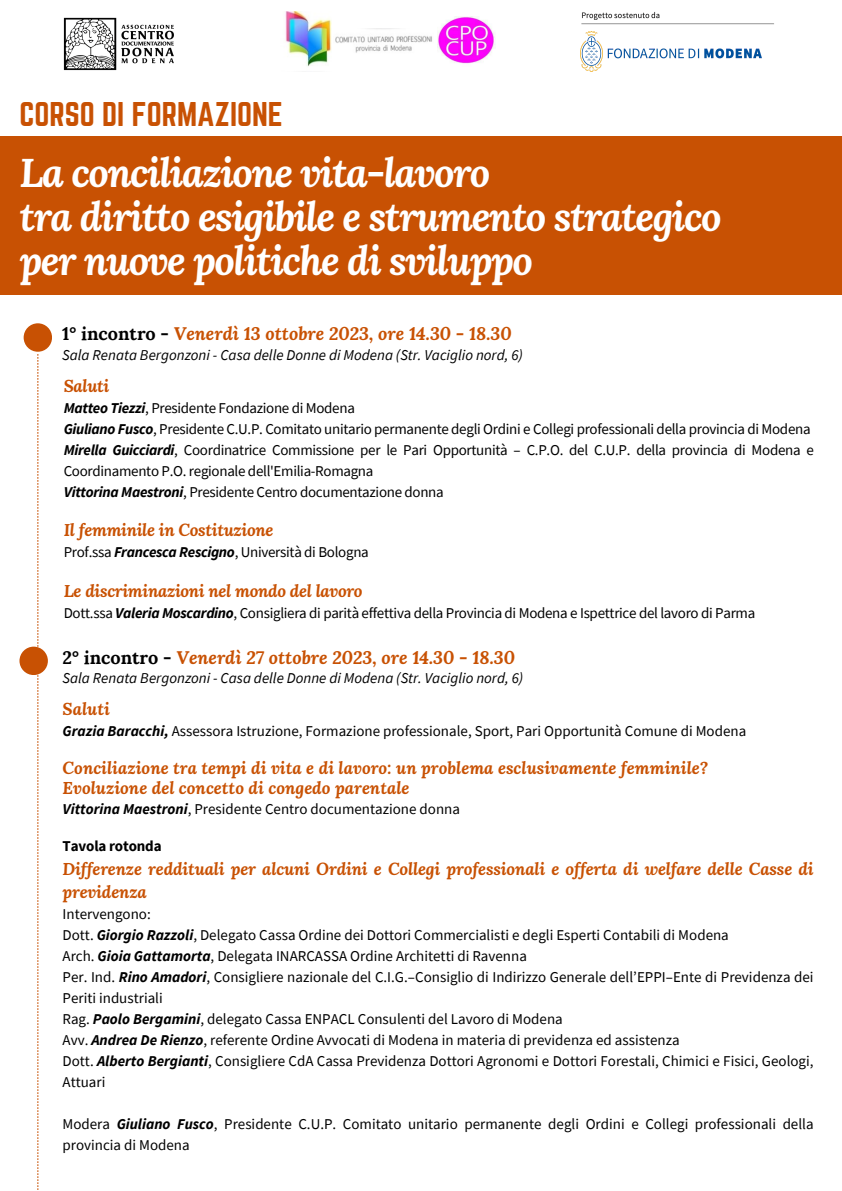
<style>
.page{position:relative;width:842px;height:1191px;background:#fff}
.page>*{position:absolute;margin:0;border:0;box-sizing:border-box;transform-origin:0 0}
.t1{font:italic 700 40px "Lora";letter-spacing:-.04em;color:#fff}
.t2{font:30px "Norwester";color:#c85103}
.t3{font:italic 700 18px "Lora";color:#c85103}
.t4{font:italic 700 17px/23.2px "Lora";letter-spacing:-.01em;color:#c85103}
.t5{font:15px/21px "Source Sans Pro";color:#000}
.t6{font:15px/21px "Source Sans Pro";letter-spacing:-.02em;color:#000}
.t7{font:italic 15px "Source Sans Pro";color:#000}
.t8{font:700 15px "Source Sans Pro";letter-spacing:-.01em;color:#000}
.s1{font-style:normal;color:#000}
.s2{font-weight:700;font-style:italic}
</style>
<div class="page">
<div style="left:0;top:136px;width:842px;height:159px;background:#c85103"></div>
<img style="left:63px;top:17px;width:111px;height:54px">
<img style="left:285px;top:11px;width:46px;height:55px">
<img style="left:438px;top:17px;width:57px;height:47px">
<img style="left:335px;top:36px;width:97px;height:17px">
<img style="left:581px;top:12px;width:193px;height:13px">
<img style="left:581px;top:31px;width:181px;height:41px">
<svg style="left:37px;top:354px;width:2px;height:836px"></svg>
<div style="left:24px;top:323px;width:28px;height:29px;background:#c85103;border-radius:50%"></div>
<div style="left:19px;top:646px;width:29px;height:29px;background:#c85103;border-radius:50%"></div>
<p class="t2" style="left:19px;top:96px;width:265px">CORSO DI FORMAZIONE</p>
<p class="t1" style="left:19px;top:145px;width:472px">La conciliazione vita-lavoro</p>
<p class="t1" style="left:19px;top:190px;width:704px">tra diritto esigibile e strumento strategico</p>
<p class="t1" style="left:19px;top:234px;width:515px">per nuove politiche di sviluppo</p>
<p class="t3" style="left:62px;top:322px;width:451px"><span class="s1">1° incontro -</span> Venerdì 13 ottobre 2023, ore 14.30 - 18.30</p>
<p class="t7" style="left:62px;top:345px;width:462px">Sala Renata Bergonzoni - Casa delle Donne di Modena (Str. Vaciglio nord, 6)</p>
<p class="t4" style="left:64px;top:373px;width:47px">Saluti</p>
<p class="t6" style="left:64px;top:397px;width:293px"><span class="s2">Matteo Tiezzi</span>, Presidente Fondazione di Modena</p>
<p class="t6" style="left:64px;top:417px;width:748px"><span class="s2">Giuliano Fusco</span>, Presidente C.U.P. Comitato unitario permanente degli Ordini e Collegi professionali della provincia di Modena</p>
<p class="t6" style="left:64px;top:438px;width:752px"><span class="s2">Mirella Guicciardi</span>, Coordinatrice Commissione per le Pari Opportunità – C.P.O. del C.U.P. della provincia di Modena e<br>Coordinamento P.O. regionale dell'Emilia-Romagna</p>
<p class="t6" style="left:64px;top:480px;width:382px"><span class="s2">Vittorina Maestroni</span>, Presidente Centro documentazione donna</p>
<p class="t4" style="left:64px;top:518px;width:211px">Il femminile in Costituzione</p>
<p class="t6" style="left:64px;top:541px;width:307px">Prof.ssa <span class="s2">Francesca Rescigno</span>, Università di Bologna</p>
<p class="t4" style="left:64px;top:579px;width:301px">Le discriminazioni nel mondo del lavoro</p>
<p class="t6" style="left:64px;top:602px;width:693px">Dott.ssa <span class="s2">Valeria Moscardino</span>, Consigliera di parità effettiva della Provincia di Modena e Ispettrice del lavoro di Parma</p>
<p class="t3" style="left:63px;top:645px;width:454px"><span class="s1">2° incontro -</span> Venerdì 27 ottobre 2023, ore 14.30 - 18.30</p>
<p class="t7" style="left:63px;top:668px;width:462px">Sala Renata Bergonzoni - Casa delle Donne di Modena (Str. Vaciglio nord, 6)</p>
<p class="t4" style="left:63px;top:696px;width:49px">Saluti</p>
<p class="t5" style="left:63px;top:720px;width:685px"><span class="s2">Grazia Baracchi,</span> Assessora Istruzione, Formazione professionale, Sport, Pari Opportunità Comune di Modena</p>
<p class="t4" style="left:63px;top:756px;width:647px">Conciliazione tra tempi di vita e di lavoro: un problema esclusivamente femminile?</p>
<p class="t4" style="left:63px;top:776px;width:348px">Evoluzione del concetto di congedo parentale</p>
<p class="t5" style="left:63px;top:798px;width:399px"><span class="s2">Vittorina Maestroni</span>, Presidente Centro documentazione donna</p>
<p class="t8" style="left:63px;top:836px;width:101px">Tavola rotonda</p>
<p class="t4" style="left:63px;top:856px;width:753px">Differenze reddituali per alcuni Ordini e Collegi professionali e offerta di welfare delle Casse di previdenza</p>
<p class="t5" style="left:63px;top:903px;width:90px">Intervengono:</p>
<p class="t5" style="left:63px;top:924px;width:668px">Dott. <span class="s2">Giorgio Razzoli</span>, Delegato Cassa Ordine dei Dottori Commercialisti e degli Esperti Contabili di Modena</p>
<p class="t5" style="left:63px;top:945px;width:466px">Arch. <span class="s2">Gioia Gattamorta</span>, Delegata INARCASSA Ordine Architetti di Ravenna</p>
<p class="t5" style="left:63px;top:966px;width:752px">Per. Ind. <span class="s2">Rino Amadori</span>, Consigliere nazionale del C.I.G.–Consiglio di Indirizzo Generale dell’EPPI–Ente di Previdenza dei<br>Periti industriali</p>
<p class="t5" style="left:63px;top:1007px;width:502px">Rag. <span class="s2">Paolo Bergamini</span>, delegato Cassa ENPACL Consulenti del Lavoro di Modena</p>
<p class="t5" style="left:63px;top:1028px;width:619px">Avv. <span class="s2">Andrea De Rienzo</span>, referente Ordine Avvocati di Modena in materia di previdenza ed assistenza</p>
<p class="t5" style="left:63px;top:1049px;width:753px">Dott. <span class="s2">Alberto Bergianti</span>, Consigliere CdA Cassa Previdenza Dottori Agronomi e Dottori Forestali, Chimici e Fisici, Geologi,<br>Attuari</p>
<p class="t5" style="left:63px;top:1112px;width:753px">Modera <span class="s2">Giuliano Fusco</span>, Presidente C.U.P. Comitato unitario permanente degli Ordini e Collegi professionali della provincia di Modena</p>
</div>
